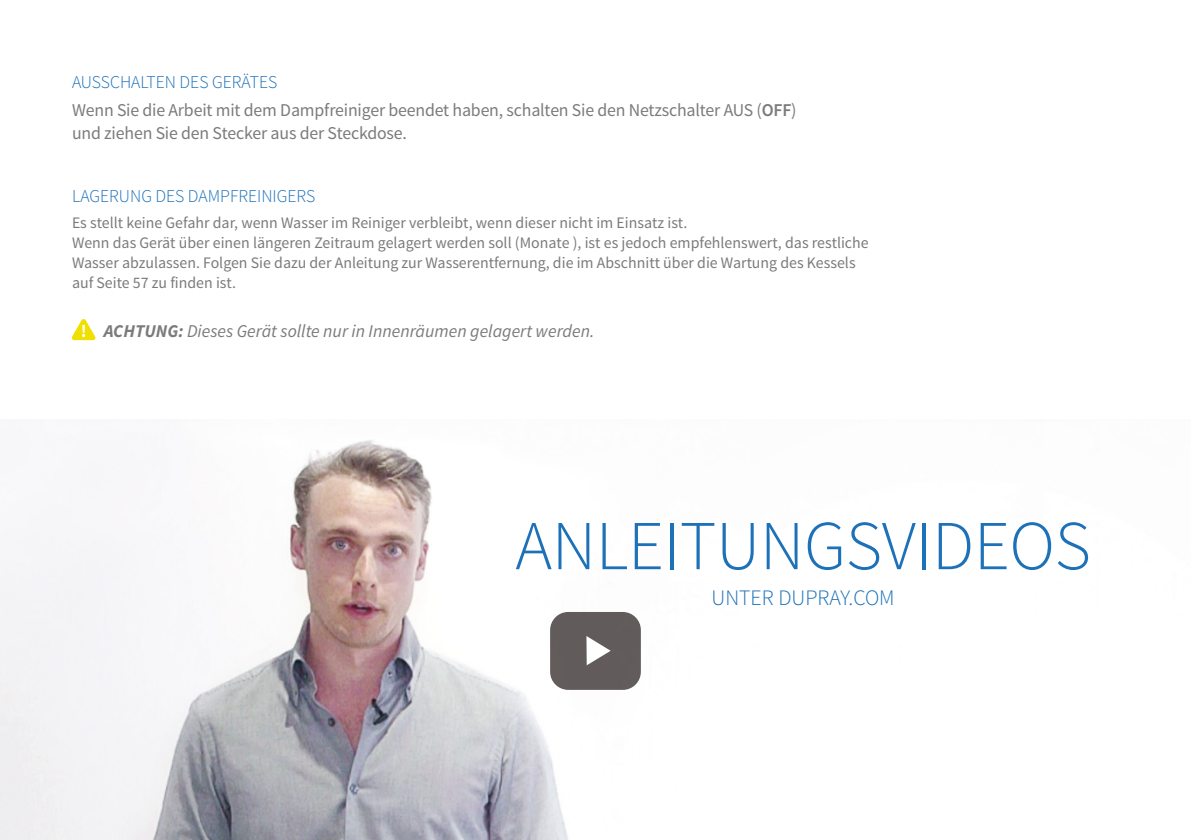
<style>
.page{position:relative;width:1191px;height:840px;background:#fff}
.page>*{position:absolute;margin:0;border:0;box-sizing:border-box;transform-origin:0 0}
.t1{font:300 70px "Source Sans Pro";color:#1d71b8}
.t2{font:300 22px "Source Sans Pro";color:#1d71b8}
.t3{font:18px/28.6px "Source Sans Pro";letter-spacing:-.01em;color:#7c7b7b}
.t4{font:italic 18px "Source Sans Pro";color:#7c7b7b}
.t5{font:300 18px "Source Sans Pro";color:#1d71b8}
.t6{font:16px/20px "Source Sans Pro";color:#7c7b7b}
.s1{font-weight:300;color:#1d71b8}
.s2{font-weight:600}
.s3{font-weight:700}
</style>
<div class="page">
<img style="left:0;top:440px;width:641px;height:399px">
<div style="left:550px;top:611px;width:91px;height:78px;background:#615c5b;border-radius:18px"></div>
<svg style="left:586px;top:636px;width:24px;height:29px"></svg>
<svg style="left:72px;top:319px;width:23px;height:21px"></svg>
<p class="t3" style="left:72px;top:68px;width:726px"><span class="s1">AUSSCHALTEN DES GERÄTES<br></span>Wenn Sie die Arbeit mit dem Dampfreiniger beendet haben, schalten Sie den Netzschalter AUS (<span class="s2">OFF</span>)</p>
<p class="t3" style="left:72px;top:119px;width:336px">und ziehen Sie den Stecker aus der Steckdose.</p>
<p class="t5" style="left:72px;top:185px;width:245px">LAGERUNG DES DAMPFREINIGERS</p>
<p class="t6" style="left:72px;top:212px;width:798px">Es stellt keine Gefahr dar, wenn Wasser im Reiniger verbleibt, wenn dieser nicht im Einsatz ist.<br>Wenn das Gerät über einen längeren Zeitraum gelagert werden soll (Monate ), ist es jedoch empfehlenswert, das restliche Wasser abzulassen. Folgen Sie dazu der Anleitung zur Wasserentfernung, die im Abschnitt über die Wartung des Kessels auf Seite 57 zu finden ist.</p>
<p class="t4" style="left:104px;top:319px;width:492px"><span class="s3">ACHTUNG:</span> Dieses Gerät sollte nur in Innenräumen gelagert werden.</p>
<h1 class="t1" style="left:515px;top:503px;width:576px">ANLEITUNGSVIDEOS</h1>
<h2 class="t2" style="left:711px;top:584px;width:184px">UNTER DUPRAY.COM</h2>
</div>
